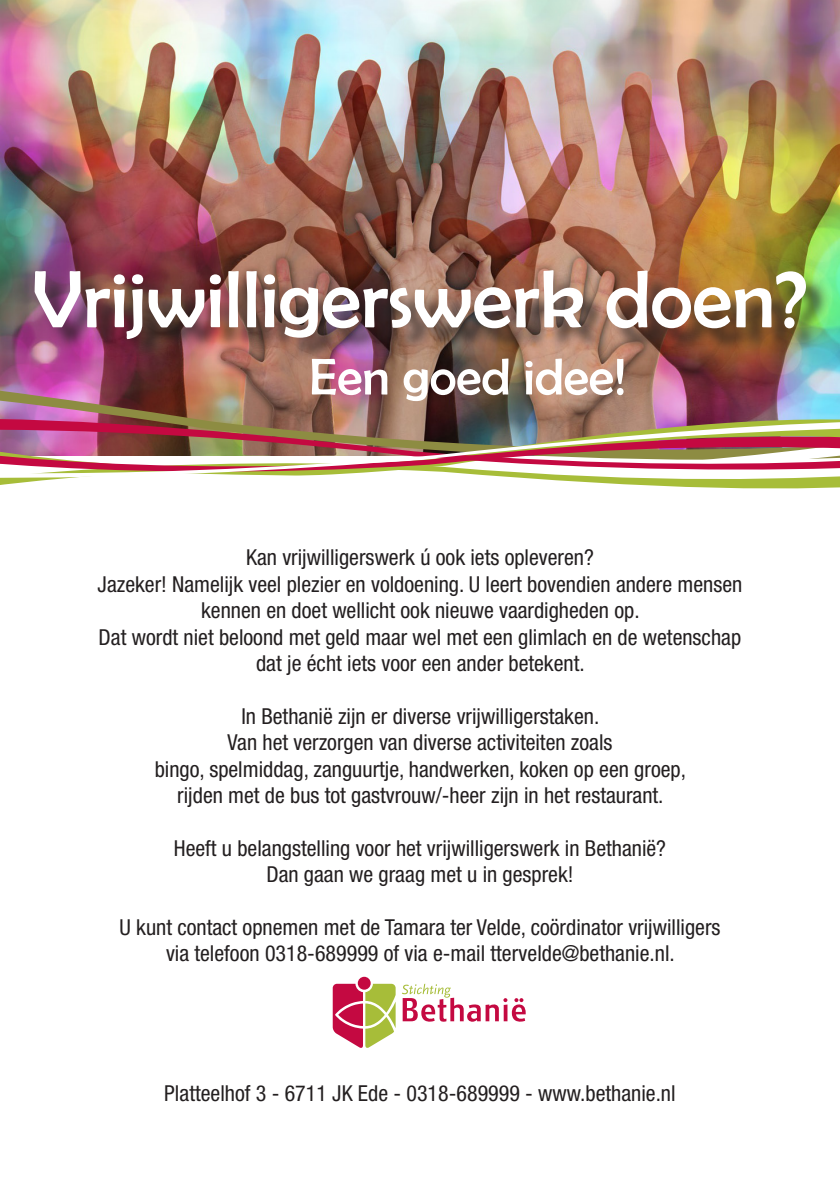
<style>
.page{position:relative;width:840px;height:1191px;background:#fff}
.page>*{position:absolute;margin:0;border:0;box-sizing:border-box;transform-origin:0 0}
.t1{font:82px "Berlin Sans FB";color:#fff}
.t2{font:52px "Berlin Sans FB";color:#fff}
.t3{font:condensed 22px/26.4px "Helvetica Neue LT Std";color:#231f20;text-align:center}
</style>
<div class="page">
<img style="left:0;top:0;width:839px;height:353px">
<img style="left:0;top:353px;width:839px;height:59px">
<svg style="left:0;top:412px;width:839px;height:3px;background:#906e70"></svg>
<img style="left:0;top:415px;width:839px;height:5px">
<img style="left:0;top:420px;width:839px;height:69px">
<svg style="left:332px;top:983px;width:63px;height:65px"></svg>
<div style="left:357px;top:976px;width:13px;height:13px;background:#c40941;border-radius:50%"></div>
<svg style="left:402px;top:983px;width:123px;height:39px"></svg>
<div style="left:38px;top:273px;width:792px;height:90px;background:#231f20;opacity:.75"></div>
<p class="t1" style="left:32px;top:254px;width:776px">Vrijwilligerswerk doen?</p>
<p class="t2" style="left:309px;top:348px;width:318px">Een goed idee!</p>
<p class="t3" style="left:246px;top:544px;width:349px">Kan vrijwilligerswerk ú ook iets opleveren?</p>
<p class="t3" style="left:98px;top:570px;width:646px">Jazeker! Namelijk veel plezier en voldoening. U leert bovendien andere mensen kennen en doet wellicht ook nieuwe vaardigheden op.</p>
<p class="t3" style="left:98px;top:623px;width:644px">Dat wordt niet beloond met geld maar wel met een glimlach en de wetenschap</p>
<p class="t3" style="left:256px;top:650px;width:330px">dat je écht iets voor een ander betekent.</p>
<p class="t3" style="left:241px;top:702px;width:359px">In Bethanië zijn er diverse vrijwilligerstaken.</p>
<p class="t3" style="left:155px;top:729px;width:532px">Van het verzorgen van diverse activiteiten zoals<br>bingo, spelmiddag, zanguurtje, handwerken, koken op een groep, rijden met de bus tot gastvrouw/-heer zijn in het restaurant.</p>
<p class="t3" style="left:174px;top:834px;width:493px">Heeft u belangstelling voor het vrijwilligerswerk in Bethanië?</p>
<p class="t3" style="left:266px;top:861px;width:308px">Dan gaan we graag met u in gesprek!</p>
<p class="t3" style="left:119px;top:914px;width:602px">U kunt contact opnemen met de Tamara ter Velde, coördinator vrijwilligers</p>
<p class="t3" style="left:166px;top:940px;width:510px">via telefoon 0318-689999 of via e-mail ttervelde@bethanie.nl.</p>
<p class="t3" style="left:164px;top:1079px;width:512px">Platteelhof 3 - 6711 JK Ede - 0318-689999 - www.bethanie.nl</p>
</div>
